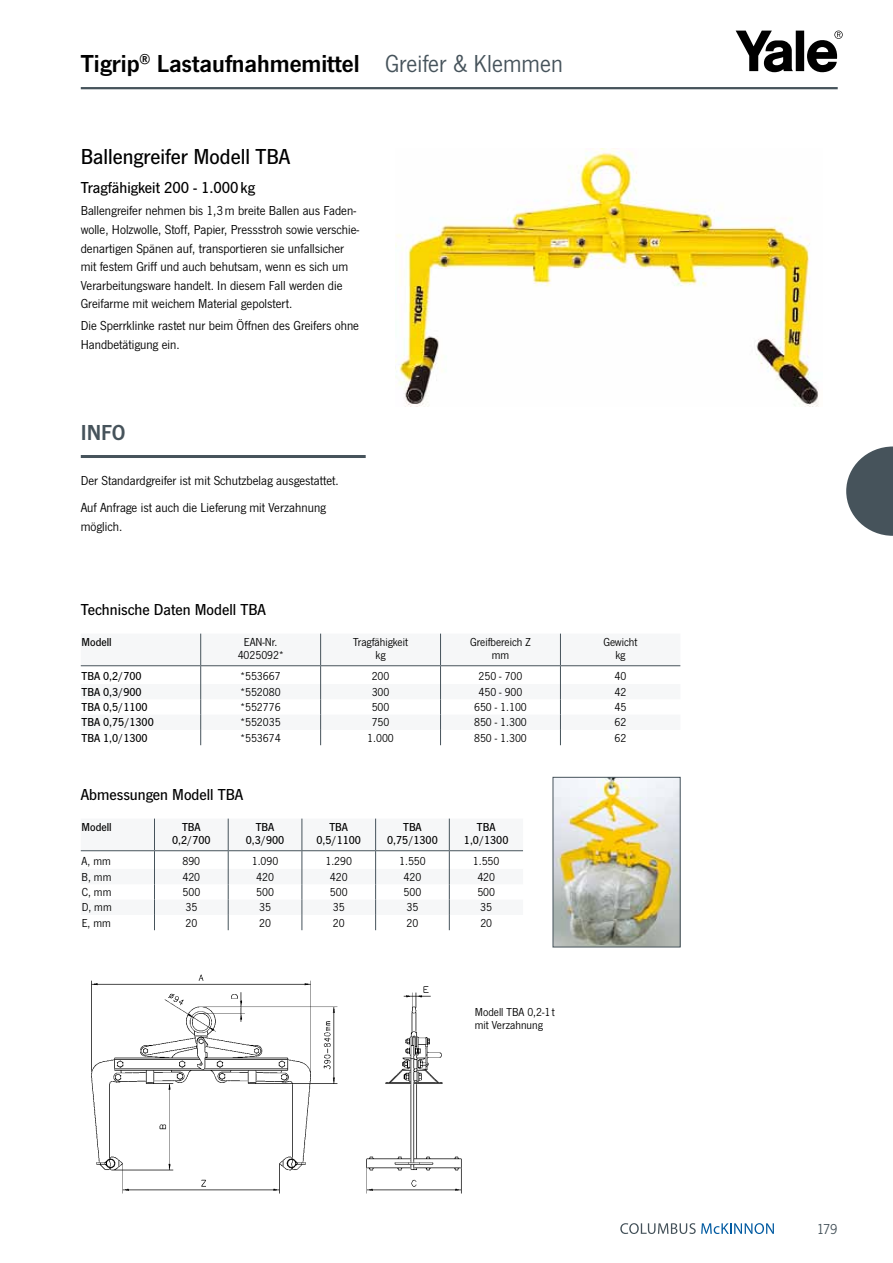
<style>
.page{position:relative;width:893px;height:1263px;background:#fff}
.page>*{position:absolute;margin:0;border:0;box-sizing:border-box;transform-origin:0 0}
.t1{font:25.5px "News Got Dem";color:#000}
.t2{font:500 22.5px "News Got";color:#000}
.t3{font:22.5px "News Got Dem";color:#46535b}
.t4{font:500 16.5px "News Got";color:#000}
.t5{font:15px "News Got";color:#46535b}
.t6{font:13.5px/18.6px "News Got";color:#000}
.t7{font:12px/13.5px "News Got";color:#000;text-align:center}
.t8{font:500 12px/13.5px "News Got";color:#000;text-align:center}
.s1{font-family:"News Got";color:#46535b}
</style>
<div class="page">
<img style="left:553px;top:777px;width:128px;height:170px">
<img style="left:395px;top:149px;width:424px;height:258px">
<svg style="left:736px;top:31px;width:107px;height:41px"></svg>
<hr style="left:81px;top:87px;width:757px;height:2px;background:#46535b">
<svg style="left:620px;top:1223px;width:154px;height:11px"></svg>
<svg style="left:81px;top:634px;width:599px;height:111px"></svg>
<svg style="left:81px;top:819px;width:442px;height:111px"></svg>
<img style="left:91px;top:974px;width:371px;height:220px">
<svg style="left:846px;top:446px;width:47px;height:90px"></svg>
<hr style="left:81px;top:455px;width:285px;height:3px;background:#46535b">
<h1 class="t1" style="left:81px;top:49px;width:484px">Tigrip<sup>®</sup> Lastaufnahmemittel <span class="s1">Greifer &amp; Klemmen</span></h1>
<h2 class="t2" style="left:81px;top:144px;width:211px">Ballengreifer Modell TBA</h2>
<p class="t4" style="left:81px;top:179px;width:176px">Tragfähigkeit 200 - 1.000kg</p>
<p class="t6" style="left:81px;top:202px;width:280px">Ballengreifer nehmen bis 1,3m breite Ballen aus Faden&shy;wolle, Holzwolle, Stoff, Papier, Pressstroh sowie verschie&shy;denartigen Spänen auf, transportieren sie unfallsicher mit festem Griff und auch behutsam, wenn es sich um Verarbeitungsware handelt. In diesem Fall werden die Greifarme mit weichem Material gepolstert.</p>
<p class="t6" style="left:81px;top:317px;width:280px">Die Sperrklinke rastet nur beim Öffnen des Greifers ohne<br>Handbetätigung ein.</p>
<h2 class="t3" style="left:81px;top:420px;width:46px">INFO</h2>
<p class="t6" style="left:81px;top:467px;width:259px;line-height:27.2px">Der Standardgreifer ist mit Schutzbelag ausgestattet.<br>Auf Anfrage ist auch die Lieferung mit Verzahnung</p>
<p class="t6" style="left:81px;top:517px;width:43px">möglich.</p>
<p class="t4" style="left:81px;top:600px;width:187px">Technische Daten Modell TBA</p>
<p class="t8" style="left:82px;top:635px;width:32px">Modell</p>
<p class="t7" style="left:238px;top:635px;width:47px">EAN-Nr.<br>4025092*</p>
<p class="t7" style="left:353px;top:635px;width:56px">Tragfähigkeit kg</p>
<p class="t7" style="left:470px;top:635px;width:62px">Greifbereich Z mm</p>
<p class="t7" style="left:603px;top:635px;width:36px">Gewicht kg</p>
<p class="t8" style="left:82px;top:670px;width:62px">TBA 0,2/700</p>
<p class="t7" style="left:241px;top:670px;width:42px">*553667</p>
<p class="t7" style="left:372px;top:670px;width:19px">200</p>
<p class="t7" style="left:479px;top:670px;width:45px">250 - 700</p>
<p class="t7" style="left:614px;top:670px;width:13px">40</p>
<p class="t8" style="left:82px;top:685px;width:62px">TBA 0,3/900</p>
<p class="t7" style="left:241px;top:685px;width:42px">*552080</p>
<p class="t7" style="left:372px;top:685px;width:19px">300</p>
<p class="t7" style="left:479px;top:685px;width:45px">450 - 900</p>
<p class="t7" style="left:614px;top:685px;width:13px">42</p>
<p class="t8" style="left:82px;top:700px;width:68px">TBA 0,5/1100</p>
<p class="t7" style="left:241px;top:700px;width:42px">*552776</p>
<p class="t7" style="left:372px;top:700px;width:19px">500</p>
<p class="t7" style="left:474px;top:700px;width:54px">650 - 1.100</p>
<p class="t7" style="left:614px;top:700px;width:13px">45</p>
<p class="t8" style="left:82px;top:716px;width:74px">TBA 0,75/1300</p>
<p class="t7" style="left:241px;top:716px;width:42px">*552035</p>
<p class="t7" style="left:372px;top:716px;width:19px">750</p>
<p class="t7" style="left:474px;top:716px;width:54px">850 - 1.300</p>
<p class="t7" style="left:614px;top:716px;width:13px">62</p>
<p class="t8" style="left:82px;top:731px;width:68px">TBA 1,0/1300</p>
<p class="t7" style="left:241px;top:731px;width:42px">*553674</p>
<p class="t7" style="left:367px;top:731px;width:28px">1.000</p>
<p class="t7" style="left:474px;top:731px;width:54px">850 - 1.300</p>
<p class="t7" style="left:614px;top:731px;width:13px">62</p>
<p class="t4" style="left:81px;top:785px;width:164px">Abmessungen Modell TBA</p>
<p class="t8" style="left:82px;top:820px;width:32px">Modell</p>
<p class="t8" style="left:172px;top:820px;width:40px">TBA<br>0,2/700</p>
<p class="t8" style="left:246px;top:820px;width:40px">TBA<br>0,3/900</p>
<p class="t8" style="left:316px;top:820px;width:46px">TBA<br>0,5/1100</p>
<p class="t8" style="left:387px;top:820px;width:52px">TBA<br>0,75/1300</p>
<p class="t8" style="left:464px;top:820px;width:46px">TBA<br>1,0/1300</p>
<p class="t7" style="left:82px;top:855px;width:31px">A, mm</p>
<p class="t7" style="left:182px;top:855px;width:19px">890</p>
<p class="t7" style="left:252px;top:855px;width:28px">1.090</p>
<p class="t7" style="left:325px;top:855px;width:28px">1.290</p>
<p class="t7" style="left:399px;top:855px;width:28px">1.550</p>
<p class="t7" style="left:473px;top:855px;width:28px">1.550</p>
<p class="t7" style="left:82px;top:870px;width:31px">B, mm</p>
<p class="t7" style="left:182px;top:870px;width:19px">420</p>
<p class="t7" style="left:256px;top:870px;width:19px">420</p>
<p class="t7" style="left:330px;top:870px;width:19px">420</p>
<p class="t7" style="left:404px;top:870px;width:19px">420</p>
<p class="t7" style="left:477px;top:870px;width:19px">420</p>
<p class="t7" style="left:82px;top:885px;width:31px">C, mm</p>
<p class="t7" style="left:182px;top:885px;width:19px">500</p>
<p class="t7" style="left:256px;top:885px;width:19px">500</p>
<p class="t7" style="left:330px;top:885px;width:19px">500</p>
<p class="t7" style="left:404px;top:885px;width:19px">500</p>
<p class="t7" style="left:477px;top:885px;width:19px">500</p>
<p class="t7" style="left:82px;top:901px;width:32px">D, mm</p>
<p class="t7" style="left:185px;top:901px;width:13px">35</p>
<p class="t7" style="left:259px;top:901px;width:13px">35</p>
<p class="t7" style="left:333px;top:901px;width:13px">35</p>
<p class="t7" style="left:407px;top:901px;width:13px">35</p>
<p class="t7" style="left:480px;top:901px;width:13px">35</p>
<p class="t7" style="left:82px;top:916px;width:31px">E, mm</p>
<p class="t7" style="left:185px;top:916px;width:13px">20</p>
<p class="t7" style="left:259px;top:916px;width:13px">20</p>
<p class="t7" style="left:333px;top:916px;width:13px">20</p>
<p class="t7" style="left:407px;top:916px;width:13px">20</p>
<p class="t7" style="left:480px;top:916px;width:13px">20</p>
<p class="t7" style="left:475px;top:1005px;width:81px;text-align:left">Modell TBA 0,2-1 t mit Verzahnung</p>
<p class="t5" style="left:817px;top:1221px;width:22px">179</p>
</div>
